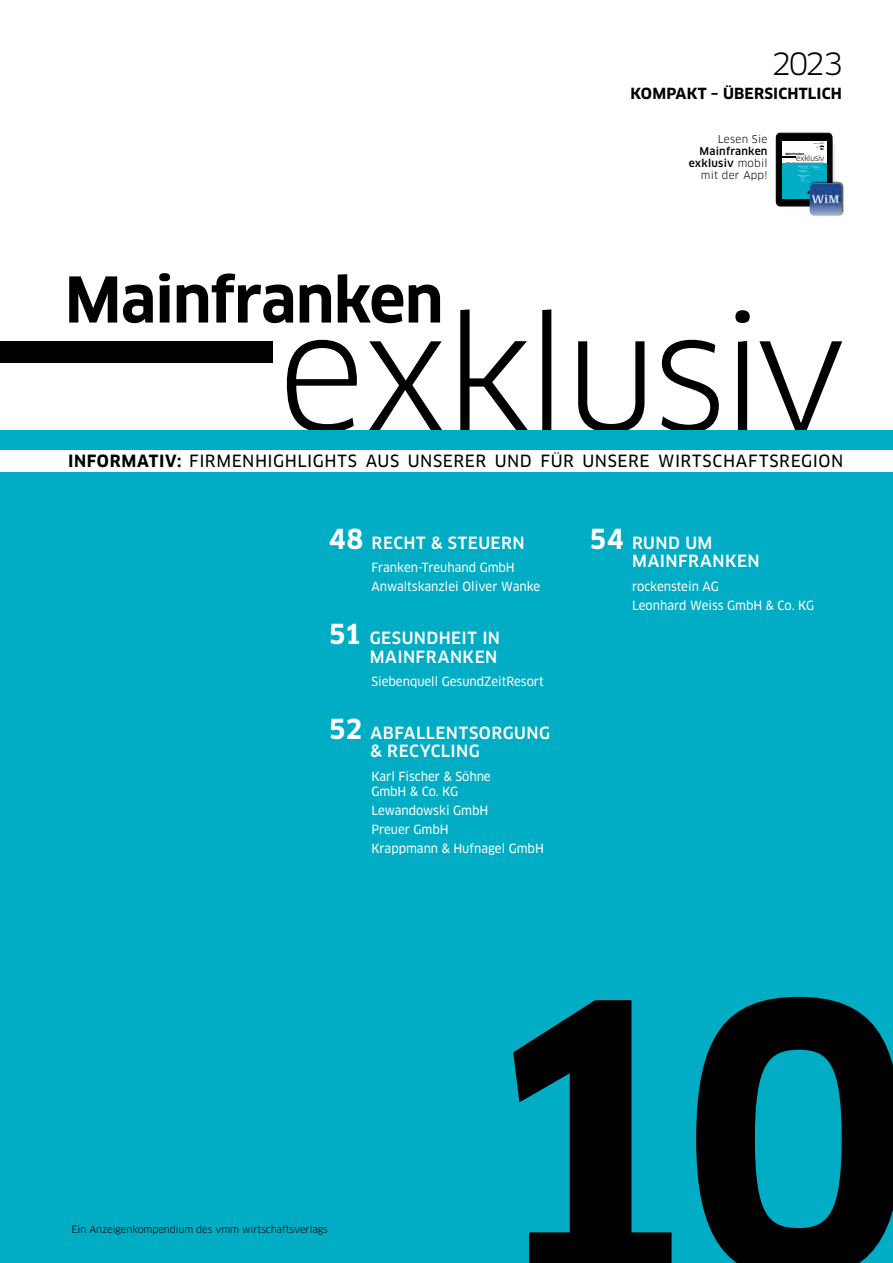
<style>
.page{position:relative;width:893px;height:1263px;background:#fff}
.page>*{position:absolute;margin:0;border:0;box-sizing:border-box;transform-origin:0 0}
.t1{font:700 367.35px "Clan OT";color:#000}
.t2{font:151.8px "Clan OT";letter-spacing:-.035em;color:#000}
.t3{font:700 61.5px "Clan OT";letter-spacing:-.02em;color:#000}
.t4{font:30px "Clan OT";color:#000}
.t5{font:700 18.3px "Clan OT";color:#000}
.t6{font:700 17.85px "Clan OT";color:#000}
.EXKLUSIV_-_Inhaltsru{font:500 16.5px/18.8px "Clan OT";letter-spacing:.03em;color:#fff}
.t7{font:16.5px "Clan OT News";letter-spacing:.035em;color:#000}
.t8{font:700 15px "Clan OT";letter-spacing:.01em;color:#000}
.EXKLUSIV_-_Inhalt_Fi{font:12.3px/14.9px "Clan OT News";color:#fff;scale:.95 1}
.t9{font:10.5px/12px "Clan OT";letter-spacing:.02em;color:#000;text-align:right}
.t10{font:9.75px "Clan OT";letter-spacing:-.01em;color:#000}
.t11{font:7.5px "Clan OT";letter-spacing:-.035em;color:#000}
.t12{font:7.35px "Clan OT";letter-spacing:-.035em;color:#000}
.t13{font:700 3px "Clan OT";letter-spacing:-.02em;color:#000}
.s1{font-weight:500}
.s2{font-family:"Clan OT";font-weight:700}
.s3{font-weight:700;font-size:27px}
</style>
<div class="page">
<div style="left:0;top:431px;width:893px;height:832px;background:#00adc5"></div>
<div style="left:0;top:342px;width:272px;height:21px;background:#000"></div>
<div style="left:0;top:450px;width:893px;height:21px;background:#fff"></div>
<div style="left:773px;top:130px;width:71px;height:88px;background:#000;opacity:.45"></div>
<div style="left:777px;top:135px;width:60px;height:75px;background:#000;opacity:.45"></div>
<div style="left:809px;top:181px;width:35px;height:35px;background:#000;opacity:.75"></div>
<img style="left:810px;top:183px;width:32px;height:32px">
<svg style="left:776px;top:133px;width:56px;height:73px"></svg>
<p class="t4" style="left:771px;top:46px;width:73px">2023</p>
<p class="t8" style="left:631px;top:85px;width:213px">KOMPAKT – ÜBERSICHTLICH</p>
<p class="t9" style="left:689px;top:133px;width:80px">Lesen Sie<br><span class="s1">Mainfranken exklusiv</span> mobil mit der App!</p>
<p class="t13" style="left:786px;top:152px;width:20px">Mainfranken</p>
<p class="t13" style="left:785px;top:153px;width:4px">M</p>
<p class="t12" style="left:796px;top:153px;width:29px">exklusiv</p>
<p class="t11" style="left:796px;top:154px;width:30px">exklusiv</p>
<p class="t6" style="left:807px;top:185px;width:24px">05</p>
<p class="t5" style="left:805px;top:185px;width:24px">10</p>
<p class="t3" style="left:65px;top:264px;width:380px">Mainfranken</p>
<p class="t2" style="left:278px;top:284px;width:572px">exklusiv</p>
<p class="t7" style="left:68px;top:451px;width:777px"><span class="s2">INFORMATIV:</span> FIRMENHIGHLIGHTS AUS UNSERER UND FÜR UNSERE WIRTSCHAFTSREGION</p>
<p class="EXKLUSIV_-_Inhaltsru" style="left:329px;top:533px;width:197px"><span class="s3">48</span> RECHT &amp; STEUERN</p>
<p class="EXKLUSIV_-_Inhalt_Fi" style="left:371px;top:560px;width:152px">Franken-Treuhand GmbH</p>
<p class="EXKLUSIV_-_Inhalt_Fi" style="left:371px;top:579px;width:179px">Anwaltskanzlei Oliver Wanke</p>
<p class="EXKLUSIV_-_Inhaltsru" style="left:329px;top:628px;width:173px;text-align:right"><span class="s3">51</span> GESUNDHEIT IN<br>MAINFRANKEN</p>
<p class="EXKLUSIV_-_Inhalt_Fi" style="left:371px;top:674px;width:183px">Siebenquell GesundZeitResort</p>
<p class="EXKLUSIV_-_Inhaltsru" style="left:370px;top:723px;width:181px;text-indent:-42px"><span class="s3">52</span> ABFALLENTSORGUNG &amp; RECYCLING</p>
<p class="EXKLUSIV_-_Inhalt_Fi" style="left:371px;top:769px;width:127px">Karl Fischer &amp; Söhne<br>GmbH &amp; Co. KG</p>
<p class="EXKLUSIV_-_Inhalt_Fi" style="left:371px;top:803px;width:125px">Lewandowski GmbH</p>
<p class="EXKLUSIV_-_Inhalt_Fi" style="left:371px;top:822px;width:83px">Preuer GmbH</p>
<p class="EXKLUSIV_-_Inhalt_Fi" style="left:371px;top:841px;width:183px">Krappmann &amp; Hufnagel GmbH</p>
<p class="EXKLUSIV_-_Inhaltsru" style="left:632px;top:533px;width:129px;text-indent:-43px"><span class="s3">54</span> RUND UM<br>MAINFRANKEN</p>
<p class="EXKLUSIV_-_Inhalt_Fi" style="left:632px;top:579px;width:93px">rockenstein AG</p>
<p class="EXKLUSIV_-_Inhalt_Fi" style="left:632px;top:598px;width:193px">Leonhard Weiss GmbH &amp; Co. KG</p>
<p class="t10" style="left:72px;top:1223px;width:258px">Ein Anzeigenkompendium des vmm wirtschaftsverlags</p>
<p class="t1" style="left:469px;top:927px;width:449px">10</p>
</div>
